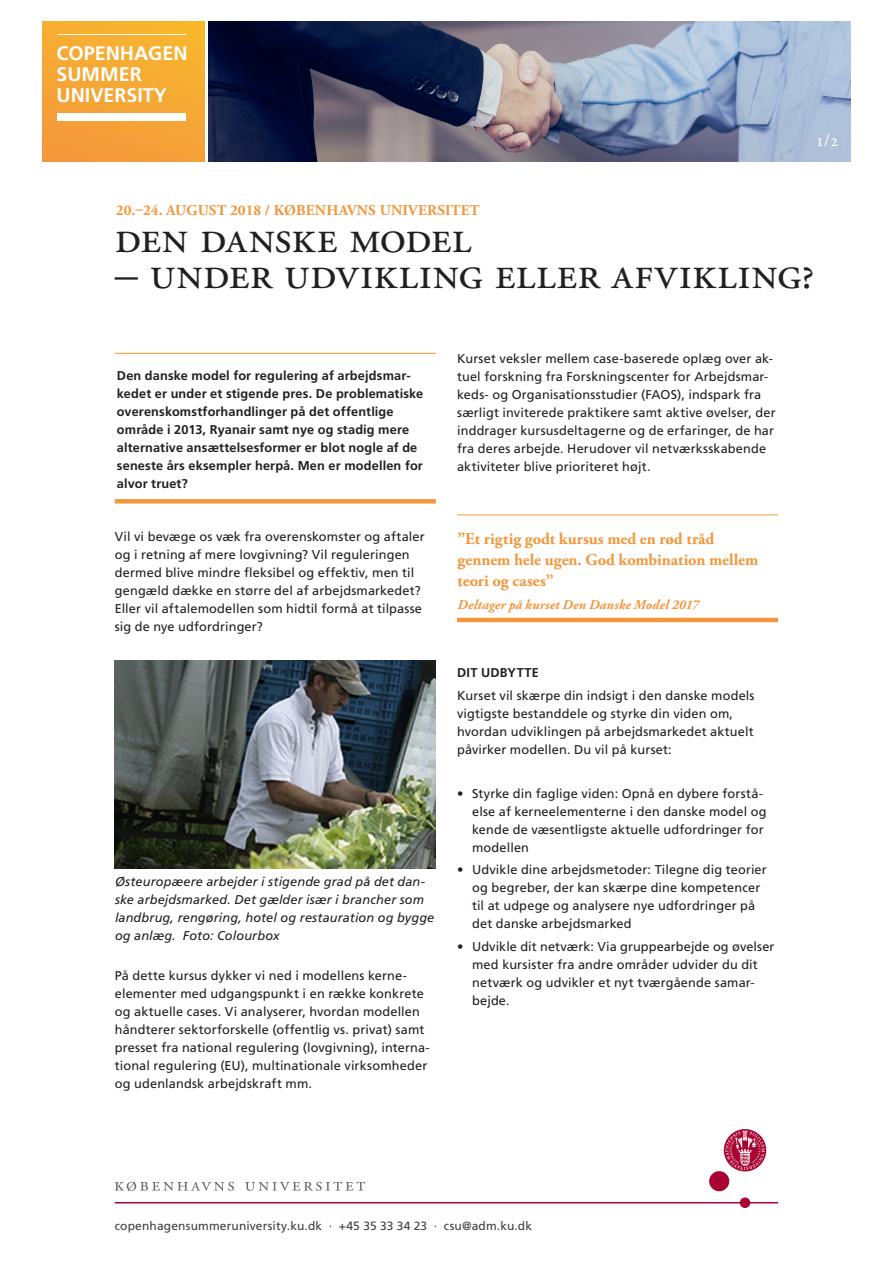
<style>
.page{position:relative;width:893px;height:1263px;background:#fff}
.page>*{position:absolute;margin:0;border:0;box-sizing:border-box;transform-origin:0 0}
.t1{font:46.5px "Adobe Garamond Pro";letter-spacing:.005em;color:#231f20}
.t2{font:46.5px "Adobe Garamond Pro";letter-spacing:-.015em;color:#231f20}
.t3{font:700 19.65px/21.3px "Frutiger";color:#fff}
.t4{font:18px "Adobe Garamond Pro";color:#fff}
.t5{font:700 16.5px/21px "Adobe Garamond Pro";color:#f3973c}
.t6{font:700 15px "Adobe Garamond Pro";letter-spacing:.015em;color:#f3973c}
.t7{font:italic 700 13.5px "Adobe Garamond Pro";letter-spacing:.01em;color:#f3973c}
.brød{font:12.75px/18px "Frutiger";letter-spacing:.01em;color:#231f20}
.brød-2{font:700 12.75px/18px "Frutiger";letter-spacing:.01em;color:#231f20}
.brød-3{font:italic 12.75px/18px "Frutiger";letter-spacing:.01em;color:#231f20}
.t8{font:12px "Frutiger";letter-spacing:.015em;color:#3e3e3f}
</style>
<div class="page">
<img style="left:209px;top:21px;width:641px;height:141px">
<hr style="left:115px;top:353px;width:321px;height:1px;background:#f3973c">
<div style="left:115px;top:499px;width:321px;height:5px;background:#f3973c"></div>
<div style="left:43px;top:21px;width:161px;height:141px;background:linear-gradient(to right,#f5a338,#f7ad32)"></div>
<div style="left:58px;top:113px;width:128px;height:7px;background:#fff"></div>
<hr style="left:57px;top:34px;width:129px;height:1px;background:#fff">
<img style="left:115px;top:661px;width:321px;height:207px">
<hr style="left:457px;top:514px;width:321px;height:1px;background:#f3973c">
<hr style="left:457px;top:618px;width:321px;height:4px;background:#f3973c">
<svg style="left:724px;top:1129px;width:42px;height:42px"></svg>
<div style="left:709px;top:1171px;width:20px;height:20px;background:#a90332;border-radius:50%"></div>
<div style="left:740px;top:1197px;width:10px;height:11px;background:#a90332;border-radius:50%"></div>
<svg style="left:725px;top:1130px;width:40px;height:40px"></svg>
<hr style="left:115px;top:1202px;width:663px;height:1px;background:#a90332">
<svg style="left:115px;top:1181px;width:119px;height:10px"></svg>
<svg style="left:245px;top:1181px;width:120px;height:10px"></svg>
<p class="t3" style="left:56px;top:42px;width:133px">COPENHAGEN<br>SUMMER<br>UNIVERSITY</p>
<p class="t6" style="left:116px;top:202px;width:365px">20.–24. AUGUST 2018 / KØBENHAVNS UNIVERSITET</p>
<p class="t4" style="left:815px;top:129px;width:25px">1/2</p>
<p class="t2" style="left:115px;top:209px;width:358px">den danske model</p>
<p class="t1" style="left:115px;top:245px;width:701px">– under udvikling eller afvikling?</p>
<p class="brød-2" style="left:117px;top:366px;width:308px">Den danske model for regulering af arbejdsmar&shy;kedet er under et stigende pres. De problematiske overenskomstforhandlinger på det offentlige område i 2013, Ryanair samt nye og stadig mere alternative ansættelsesformer er blot nogle af de seneste års eksempler herpå. Men er modellen for alvor truet?</p>
<p class="brød" style="left:115px;top:527px;width:311px">Vil vi bevæge os væk fra overenskomster og aftaler og i retning af mere lovgivning? Vil reguleringen dermed blive mindre fleksibel og effektiv, men til gengæld dække en større del af arbejdsmarkedet?<br>Eller vil aftalemodellen som hidtil formå at tilpasse sig de nye udfordringer?</p>
<p class="brød-3" style="left:115px;top:872px;width:321px">Østeuropæere arbejder i stigende grad på det dan&shy;ske arbejdsmarked. Det gælder især i brancher som landbrug, rengøring, hotel og restauration og bygge og anlæg. Foto: Colourbox</p>
<p class="brød" style="left:115px;top:966px;width:317px">På dette kursus dykker vi ned i modellens kerne&shy;elementer med udgangspunkt i en række konkrete og aktuelle cases. Vi analyserer, hvordan modellen håndterer sektorforskelle (offentlig vs. privat) samt presset fra national regulering (lovgivning), interna&shy;tional regulering (EU), multinationale virksomheder og udenlandsk arbejdskraft mm.</p>
<p class="brød" style="left:457px;top:349px;width:320px">Kurset veksler mellem case-baserede oplæg over ak&shy;tuel forskning fra Forskningscenter for Arbejdsmar&shy;keds- og Organisationsstudier (FAOS), indspark fra særligt inviterede praktikere samt aktive øvelser, der inddrager kursusdeltagerne og de erfaringer, de har fra deres arbejde. Herudover vil netværksskabende aktiviteter blive prioriteret højt.</p>
<p class="t5" style="left:458px;top:529px;width:258px">”Et rigtig godt kursus med en rød tråd</p>
<p class="t5" style="left:458px;top:550px;width:302px">gennem hele ugen. God kombination mellem teori og cases”</p>
<p class="t7" style="left:458px;top:597px;width:243px">Deltager på kurset Den Danske Model 2017</p>
<p class="brød-2" style="left:457px;top:664px;width:83px">DIT UDBYTTE</p>
<p class="brød" style="left:457px;top:686px;width:299px">Kurset vil skærpe din indsigt i den danske models vigtigste bestanddele og styrke din viden om, hvordan udviklingen på arbejdsmarkedet aktuelt påvirker modellen. Du vil på kurset:</p>
<p class="brød" style="left:472px;top:785px;width:296px;text-indent:-15px">• Styrke din faglige viden: Opnå en dybere forstå&shy;else af kerneelementerne i den danske model og kende de væsentligste aktuelle udfordringer for modellen</p>
<p class="brød" style="left:472px;top:861px;width:296px;text-indent:-15px">• Udvikle dine arbejdsmetoder: Tilegne dig teorier og begreber, der kan skærpe dine kompetencer til at udpege og analysere nye udfordringer på det danske arbejdsmarked</p>
<p class="brød" style="left:472px;top:937px;width:304px;text-indent:-15px">• Udvikle dit netværk: Via gruppearbejde og øvelser med kursister fra andre områder udvider du dit netværk og udvikler et nyt tværgående samar&shy;bejde.</p>
<p class="t8" style="left:115px;top:1218px;width:419px">copenhagensummeruniversity.ku.dk · +45 35 33 34 23 · csu@adm.ku.dk</p>
</div>
